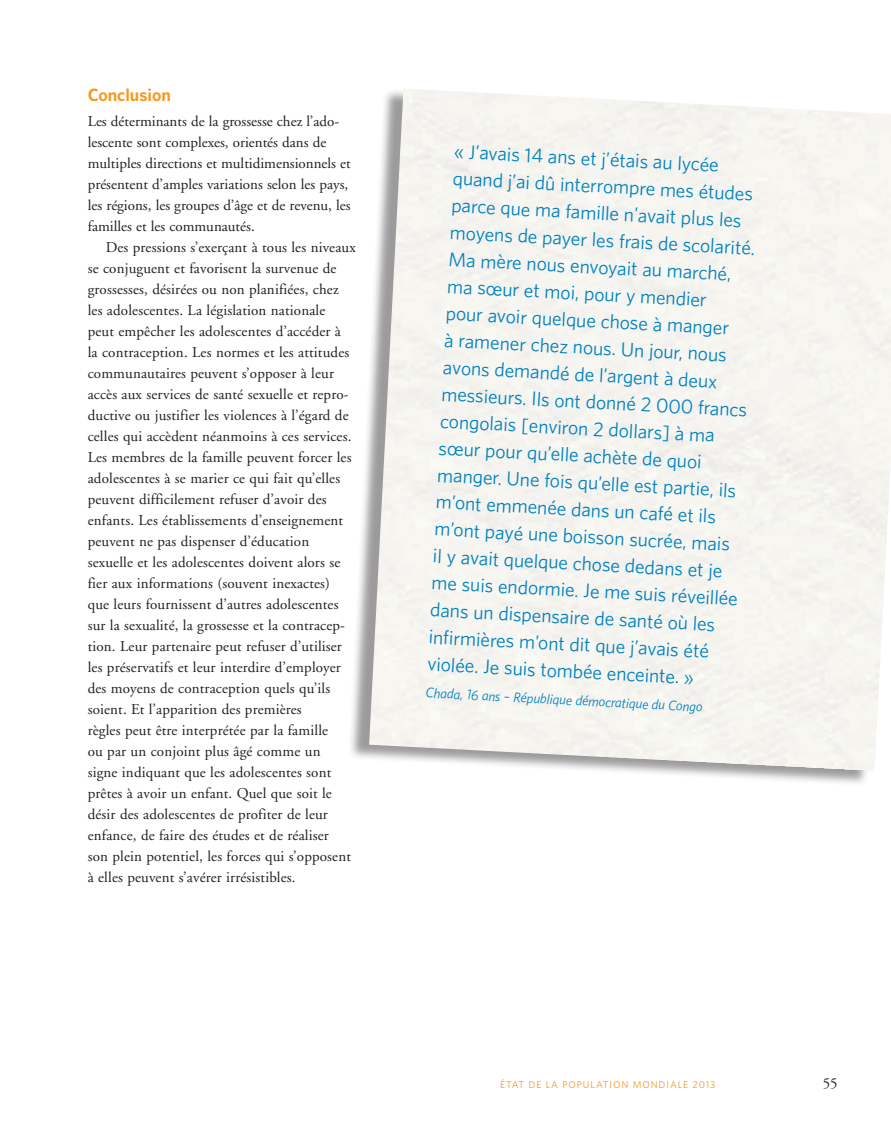
<style>
.page{position:relative;width:891px;height:1134px;background:#fff}
.page>*{position:absolute;margin:0;border:0;box-sizing:border-box;transform-origin:0 0}
.t1{font:18px/27px "UNFPA Text";color:#0082bf}
.t2{font:700 16.2px "UNFPA";color:#f8981d}
.t3{font:15px/21px "Adobe Garamond";letter-spacing:.01em;color:#231f20}
.t4{font:italic 12.75px "UNFPA Text";color:#0082bf}
.t5{font:9px "UNFPA Text";letter-spacing:.1em;color:#f8981d}
</style>
<div class="page">
<div style="left:348px;top:88px;width:543px;height:698px;background:#231f20;opacity:.45"></div>
<img style="left:369px;top:89px;width:522px;height:682px">
<p class="t2" style="left:88px;top:84px;width:85px">Conclusion</p>
<p class="t3" style="left:88px;top:111px;width:265px">Les déterminants de la grossesse chez l’ado&shy;lescente sont complexes, orientés dans de multiples directions et multidimensionnels et présentent d’amples variations selon les pays, les régions, les groupes d’âge et de revenu, les familles et les communautés.</p>
<p class="t3" style="left:88px;top:237px;width:270px;text-indent:18px">Des pressions s’exerçant à tous les niveaux se conjuguent et favorisent la survenue de grossesses, désirées ou non planifiées, chez les adolescentes. La législation nationale<br>peut empêcher les adolescentes d’accéder à<br>la contraception. Les normes et les attitudes communautaires peuvent s’opposer à leur accès aux services de santé sexuelle et repro&shy;ductive ou justifier les violences à l’égard de celles qui accèdent néanmoins à ces services.<br>Les membres de la famille peuvent forcer les adolescentes à se marier ce qui fait qu’elles peuvent difficilement refuser d’avoir des enfants. Les établissements d’enseignement peuvent ne pas dispenser d’éducation sexuelle et les adolescentes doivent alors se fier aux informations (souvent inexactes)<br>que leurs fournissent d’autres adolescentes sur la sexualité, la grossesse et la contracep&shy;tion. Leur partenaire peut refuser d’utiliser les préservatifs et leur interdire d’employer des moyens de contraception quels qu’ils soient. Et l’apparition des premières<br>règles peut être interprétée par la famille<br>ou par un conjoint plus âgé comme un<br>signe indiquant que les adolescentes sont prêtes à avoir un enfant. Quel que soit le désir des adolescentes de profiter de leur enfance, de faire des études et de réaliser<br>son plein potentiel, les forces qui s’opposent à elles peuvent s’avérer irrésistibles.</p>
<p class="t1" style="left:455px;top:137px;width:308px;rotate:3deg">« J’avais 14 ans et j’étais au lycée quand j’ai dû interrompre mes études parce que ma famille n’avait plus les moyens de payer les frais de scolarité.<br>Ma mère nous envoyait au marché, ma sœur et moi, pour y mendier<br>pour avoir quelque chose à manger<br>à ramener chez nous. Un jour, nous avons demandé de l’argent à deux messieurs. Ils ont donné 2 000 francs congolais [environ 2 dollars] à ma sœur pour qu’elle achète de quoi manger. Une fois qu’elle est partie, ils m’ont emmenée dans un café et ils m’ont payé une boisson sucrée, mais il y avait quelque chose dedans et je me suis endormie. Je me suis réveillée dans un dispensaire de santé où les infi rmières m’ont dit que j’avais été violée. Je suis tombée enceinte. »</p>
<p class="t4" style="left:426px;top:684px;width:279px;rotate:3deg">Chada, 16 ans – République démocratique du Congo</p>
<p class="t5" style="left:500px;top:1079px;width:217px">ÉTAT DE LA POPULATION MONDIALE 2013</p>
<p class="t3" style="left:823px;top:1073px;width:16px">55</p>
</div>
